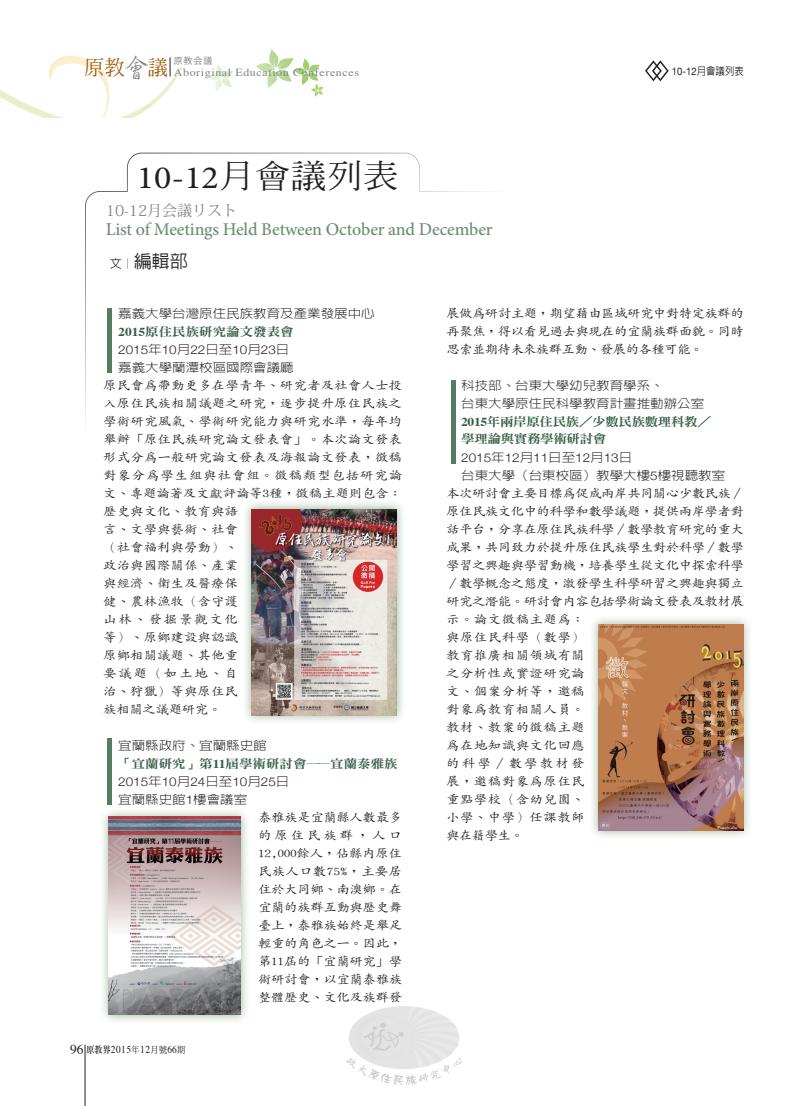
<style>
.page{position:relative;width:808px;height:1106px;background:#fff}
.page>*{position:absolute;margin:0;border:0;box-sizing:border-box;transform-origin:0 0}
.t1{font:32.4px "Minion Pro";color:#231f20;scale:1.11 1}
.t2{font:500 18px "Minion Pro";letter-spacing:-.01em;color:#6c8e71}
.t3{font:500 18px "AR Hei B5";color:#231f20}
.t4{font:15px "Koz Min Pro";color:#808285}
.t5{font:500 12.15px/18px "AR Kai B5";color:#231f20;text-align:justify;scale:1.11 1}
.t6{font:500 12.15px/18px "AR Kai B5";letter-spacing:-.045em;color:#231f20;scale:1.11 1}
.t7{font:300 12.15px/18px "AR Hei B5";color:#231f20;scale:1.11 1}
.t8{font:300 12.15px "Helvetica Neue";color:#231f20;scale:1.11 1}
.t9{font:12.15px "DF Ming Std W9";color:#365f45;scale:1.11 1}
.t10{font:12.15px/17.7px "DF Ming Std W9";letter-spacing:-.025em;color:#365f45;scale:1.11 1}
.t11{font:10.8px "Times";letter-spacing:.05em;color:#808285;scale:1.11 1}
.t12{font:10.5px "Times";letter-spacing:.05em;color:#231f20;scale:.9 1}
.t13{font:10.5px "Helvetica Neue";color:#231f20;scale:.9 1}
.t14{font:9px "Koz Go Pr 6 N";color:#808285}
.s1{font-family:"AR Xing Shu B5";font-weight:500;font-size:27.75px}
.s2{font-family:"AR Ming B5";font-weight:500}
.s3{font-size:12px}
.s4{font-family:"AR Hei B5";font-weight:500}
.s5{font-family:"Times";font-weight:700}
.s6{font-family:"AR Hei B5"}
.s7{font-family:"Helvetica Neue"}
.s8{font-size:13.5px}
.s9{font-family:"AR Ming B5";font-weight:800;font-size:9px}
.s10{font-family:"DF Ming Std W5";font-size:9px}
</style>
<div class="page">
<svg style="left:256px;top:49px;width:68px;height:48px"></svg>
<svg style="left:208px;top:65px;width:25px;height:26px"></svg>
<hr style="left:85px;top:1044px;width:1px;height:62px;background:#231f20">
<svg style="left:0;top:55px;width:182px;height:63px"></svg>
<svg style="left:85px;top:153px;width:403px;height:311px"></svg>
<hr style="left:108px;top:308px;width:4px;height:65px;background:#577d61">
<hr style="left:108px;top:738px;width:4px;height:67px;background:#577d61">
<hr style="left:451px;top:380px;width:4px;height:83px;background:#577d61">
<svg style="left:645px;top:60px;width:24px;height:22px"></svg>
<div style="left:242px;top:499px;width:164px;height:226px;background:#7fa07d;opacity:.75"></div>
<img style="left:251px;top:509px;width:146px;height:206px">
<div style="left:588px;top:614px;width:165px;height:226px;background:#7fa07d;opacity:.75"></div>
<img style="left:598px;top:624px;width:145px;height:206px">
<div style="left:99px;top:807px;width:151px;height:217px;background:#7fa07d;opacity:.75"></div>
<img style="left:108px;top:816px;width:132px;height:198px">
<img style="left:347px;top:1006px;width:114px;height:78px">
<p class="t11" style="left:84px;top:63px;width:249px"><sup>原教</sup><span class="s1">會</span><sup>議</sup> Aboriginal Education Conferences</p>
<p class="t14" style="left:174px;top:56px;width:40px">原教会議</p>
<h1 class="t1" style="left:137px;top:156px;width:237px">10-12<span class="s2">月會議列表</span></h1>
<p class="t4" style="left:106px;top:199px;width:133px">10-12月会議リスト</p>
<h2 class="t2" style="left:106px;top:217px;width:388px">List of Meetings Held Between October and December</h2>
<h2 class="t3" style="left:110px;top:252px;width:79px"><span class="s3">文︱</span>編輯部</h2>
<p class="t13" style="left:672px;top:63px;width:81px">10-12<span class="s4">月會議列表</span></p>
<p class="t7" style="left:118px;top:304px;width:233px">嘉義大學台灣原住民族教育及產業發展中心</p>
<p class="t9" style="left:118px;top:325px;width:160px"><span class="s5">2015</span>原住民族研究論文發表會</p>
<p class="t8" style="left:118px;top:340px;width:156px">2015<span class="s6">年</span>10<span class="s6">月</span>22<span class="s6">日至</span>10<span class="s6">月</span>23<span class="s6">日</span></p>
<p class="t7" style="left:118px;top:358px;width:160px">嘉義大學蘭潭校區國際會議廳</p>
<p class="t5" style="left:103px;top:376px;width:271px;text-align:left">原民會為帶動更多在學青年、研究者及社會人士投入原住民族相關議題之研究，逐步提升原住民族之學術研究風氣、學術研究能力與研究水準，每年均舉辦「原住民族研究論文發表會」。本次論文發表形式分為一般研究論文發表及海報論文發表，徵稿對象分為學生組與社會組。徵稿類型包括研究論文、專題論著及文獻評論等3種，徵稿主題則包含：歷史與文化、教育與語<br>言、文學與藝術、社會<br>（社會福利與勞動）、<br>政治與國際關係、產業<br>與經濟、衛生及醫療保<br>健、農林漁牧（含守護<br>山林、發掘景觀文化<br>等）、原鄉建設與認識<br>原鄉相關議題、其他重<br>要議題（如土地、自<br>治、狩獵）等與原住民<br>族相關之議題研究。</p>
<p class="t7" style="left:118px;top:736px;width:135px">宜蘭縣政府、宜蘭縣史館</p>
<p class="t9" style="left:118px;top:757px;width:253px">「宜蘭研究」第<span class="s5">11</span>屆學術研討會──宜蘭泰雅族</p>
<p class="t8" style="left:118px;top:771px;width:156px">2015<span class="s6">年</span>10<span class="s6">月</span>24<span class="s6">日至</span>10<span class="s6">月</span>25<span class="s6">日</span></p>
<p class="t7" style="left:118px;top:790px;width:118px">宜蘭縣史館<span class="s7">1</span>樓會議室</p>
<p class="t5" style="left:258px;top:808px;width:131px">泰雅族是宜蘭縣人數最多的原住民族群，人口12,000餘人，佔縣內原住民族人口數75%，主要居住於大同鄉、南澳鄉。在宜蘭的族群互動與歷史舞臺上，泰雅族始終是舉足輕重的角色之一。因此，第11屆的「宜蘭研究」學術研討會，以宜蘭泰雅族整體歷史、文化及族群發</p>
<p class="t12" style="left:70px;top:1039px;width:129px"><span class="s8">96</span> <span class="s9">原教界</span>2015<span class="s10">年</span>12<span class="s10">月號</span>66<span class="s10">期</span></p>
<p class="t5" style="left:446px;top:304px;width:270px">展做為研討主題，期望藉由區域研究中對特定族群的再聚焦，得以看見過去與現在的宜蘭族群面貌。同時思索並期待未來族群互動、發展的各種可能。</p>
<p class="t7" style="left:461px;top:376px;width:220px">科技部、台東大學幼兒教育學系、<br>台東大學原住民科學教育計畫推動辦公室</p>
<p class="t10" style="left:461px;top:412px;width:227px"><span class="s5">2015</span>年兩岸原住民族／少數民族數理科教／學理論與實務學術研討會</p>
<p class="t8" style="left:461px;top:447px;width:156px">2015<span class="s6">年</span>12<span class="s6">月</span>11<span class="s6">日至</span>12<span class="s6">月</span>13<span class="s6">日</span></p>
<p class="t7" style="left:461px;top:466px;width:239px">台東大學（台東校區）教學大樓<span class="s7">5</span>樓視聽教室</p>
<p class="t6" style="left:446px;top:484px;width:270px">本次研討會主要目標為促成兩岸共同關心少數民族／原住民族文化中的科學和數學議題，提供兩岸學者對話平台，分享在原住民族科學／數學教育研究的重大成果，共同致力於提升原住民族學生對於科學／數學學習之興趣與學習動機，培養學生從文化中探索科學／數學概念之態度，激發學生科學研習之興趣與獨立研究之潛能。研討會內容包括學術論文發表及教材展示。論文徵稿主題為：<br>與原住民科學（數學）<br>教育推廣相關領域有關<br>之分析性或實證研究論<br>文、個案分析等，邀稿<br>對象為教育相關人員。<br>教材、教案的徵稿主題<br>為在地知識與文化回應<br>的科學／數學教材發<br>展，邀稿對象為原住民<br>重點學校（含幼兒園、<br>小學、中學）任課教師<br>與在籍學生。</p>
</div>
